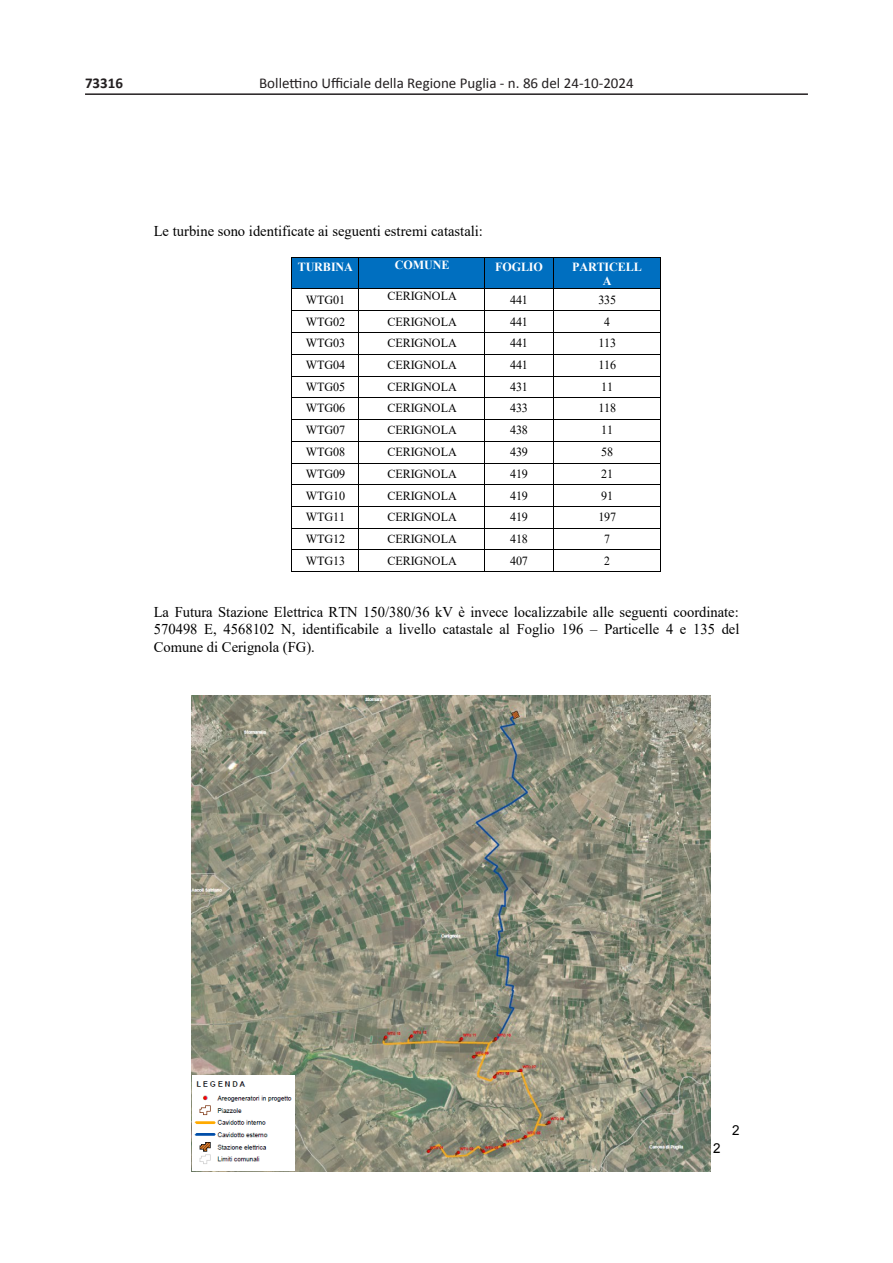
<style>
.page{position:relative;width:893px;height:1263px;background:#fff}
.page>*{position:absolute;margin:0;border:0;box-sizing:border-box;transform-origin:0 0}
.t1{font:15px/17.2px "Times New Roman";color:#000;text-align:justify}
.t2{font:15px "Calibri";color:#231f20}
.t3{font:700 15px "Calibri";color:#231f20}
.t4{font:13.8px "Arial";color:#000}
.t5{font:13.65px "Arial";color:#000}
.t6{font:12.45px "Times New Roman";letter-spacing:-.01em;color:#000}
.t7{font:700 12.45px/14.2px "Times New Roman";letter-spacing:-.01em;color:#fff;text-align:center}
.t8{font:12.45px "Times New Roman";letter-spacing:-.01em;color:#000;scale:.95 1}
</style>
<div class="page">
<hr style="left:85px;top:93px;width:723px;height:2px;background:#231f20">
<div style="left:292px;top:258px;width:67px;height:30px;background:#006fc0"></div>
<div style="left:359px;top:258px;width:125px;height:30px;background:#006fc0"></div>
<div style="left:485px;top:258px;width:68px;height:30px;background:#006fc0"></div>
<div style="left:554px;top:258px;width:106px;height:16px;background:#006fc0"></div>
<div style="left:554px;top:274px;width:106px;height:14px;background:#006fc0"></div>
<hr style="left:291px;top:257px;width:68px;height:1px;background:#000">
<hr style="left:359px;top:257px;width:125px;height:1px;background:#000">
<hr style="left:485px;top:257px;width:68px;height:1px;background:#000">
<hr style="left:553px;top:257px;width:107px;height:1px;background:#000">
<hr style="left:291px;top:258px;width:1px;height:30px;background:#000">
<hr style="left:359px;top:258px;width:1px;height:30px;background:#000">
<hr style="left:484px;top:258px;width:1px;height:30px;background:#000">
<hr style="left:553px;top:258px;width:1px;height:30px;background:#000">
<hr style="left:660px;top:258px;width:1px;height:30px;background:#000">
<hr style="left:291px;top:288px;width:68px;height:1px;background:#000">
<hr style="left:359px;top:288px;width:125px;height:1px;background:#000">
<hr style="left:485px;top:288px;width:68px;height:1px;background:#000">
<hr style="left:553px;top:288px;width:107px;height:1px;background:#000">
<hr style="left:291px;top:310px;width:68px;height:1px;background:#000">
<hr style="left:359px;top:310px;width:125px;height:1px;background:#000">
<hr style="left:485px;top:310px;width:68px;height:1px;background:#000">
<hr style="left:553px;top:310px;width:107px;height:1px;background:#000">
<hr style="left:291px;top:332px;width:68px;height:1px;background:#000">
<hr style="left:359px;top:332px;width:125px;height:1px;background:#000">
<hr style="left:485px;top:332px;width:68px;height:1px;background:#000">
<hr style="left:553px;top:332px;width:107px;height:1px;background:#000">
<hr style="left:291px;top:354px;width:68px;height:1px;background:#000">
<hr style="left:359px;top:354px;width:125px;height:1px;background:#000">
<hr style="left:485px;top:354px;width:68px;height:1px;background:#000">
<hr style="left:553px;top:354px;width:107px;height:1px;background:#000">
<hr style="left:291px;top:376px;width:68px;height:1px;background:#000">
<hr style="left:359px;top:376px;width:125px;height:1px;background:#000">
<hr style="left:485px;top:376px;width:68px;height:1px;background:#000">
<hr style="left:553px;top:376px;width:107px;height:1px;background:#000">
<hr style="left:291px;top:397px;width:68px;height:1px;background:#000">
<hr style="left:359px;top:397px;width:125px;height:1px;background:#000">
<hr style="left:485px;top:397px;width:68px;height:1px;background:#000">
<hr style="left:553px;top:397px;width:107px;height:1px;background:#000">
<hr style="left:291px;top:419px;width:68px;height:1px;background:#000">
<hr style="left:359px;top:419px;width:125px;height:1px;background:#000">
<hr style="left:485px;top:419px;width:68px;height:1px;background:#000">
<hr style="left:553px;top:419px;width:107px;height:1px;background:#000">
<hr style="left:291px;top:441px;width:68px;height:1px;background:#000">
<hr style="left:359px;top:441px;width:125px;height:1px;background:#000">
<hr style="left:485px;top:441px;width:68px;height:1px;background:#000">
<hr style="left:553px;top:441px;width:107px;height:1px;background:#000">
<hr style="left:291px;top:463px;width:68px;height:1px;background:#000">
<hr style="left:359px;top:463px;width:125px;height:1px;background:#000">
<hr style="left:485px;top:463px;width:68px;height:1px;background:#000">
<hr style="left:553px;top:463px;width:107px;height:1px;background:#000">
<hr style="left:291px;top:484px;width:68px;height:1px;background:#000">
<hr style="left:359px;top:484px;width:125px;height:1px;background:#000">
<hr style="left:485px;top:484px;width:68px;height:1px;background:#000">
<hr style="left:553px;top:484px;width:107px;height:1px;background:#000">
<hr style="left:291px;top:506px;width:68px;height:1px;background:#000">
<hr style="left:359px;top:506px;width:125px;height:1px;background:#000">
<hr style="left:485px;top:506px;width:68px;height:1px;background:#000">
<hr style="left:553px;top:506px;width:107px;height:1px;background:#000">
<hr style="left:291px;top:528px;width:68px;height:1px;background:#000">
<hr style="left:359px;top:528px;width:125px;height:1px;background:#000">
<hr style="left:485px;top:528px;width:68px;height:1px;background:#000">
<hr style="left:553px;top:528px;width:107px;height:1px;background:#000">
<hr style="left:291px;top:550px;width:68px;height:1px;background:#000">
<hr style="left:359px;top:550px;width:125px;height:1px;background:#000">
<hr style="left:485px;top:550px;width:68px;height:1px;background:#000">
<hr style="left:553px;top:550px;width:107px;height:1px;background:#000">
<svg style="left:291px;top:289px;width:1px;height:282px"></svg>
<hr style="left:291px;top:571px;width:68px;height:1px;background:#000">
<hr style="left:359px;top:571px;width:125px;height:1px;background:#000">
<svg style="left:484px;top:288px;width:1px;height:284px"></svg>
<hr style="left:485px;top:571px;width:68px;height:1px;background:#000">
<svg style="left:553px;top:289px;width:1px;height:282px"></svg>
<hr style="left:553px;top:571px;width:107px;height:1px;background:#000">
<svg style="left:660px;top:288px;width:1px;height:284px"></svg>
<img style="left:191px;top:695px;width:519px;height:476px">
<img style="left:192px;top:1075px;width:103px;height:95px">
<p class="t3" style="left:85px;top:72px;width:40px">73316</p>
<p class="t2" style="left:259px;top:74px;width:376px">Bollettino Ufficiale della Regione Puglia - n. 86 del 24-10-2024</p>
<p class="t1" style="left:154px;top:222px;width:331px">Le turbine sono identificate ai seguenti estremi catastali:</p>
<p class="t7" style="left:298px;top:259px;width:57px">TURBINA</p>
<p class="t7" style="left:395px;top:258px;width:56px">COMUNE</p>
<p class="t7" style="left:495px;top:259px;width:49px">FOGLIO</p>
<p class="t7" style="left:572px;top:259px;width:71px">PARTICELL<br>A</p>
<p class="t6" style="left:306px;top:291px;width:41px">WTG01</p>
<p class="t6" style="left:387px;top:287px;width:71px">CERIGNOLA</p>
<p class="t6" style="left:510px;top:291px;width:19px">441</p>
<p class="t6" style="left:598px;top:291px;width:19px">335</p>
<p class="t6" style="left:306px;top:313px;width:41px">WTG02</p>
<p class="t6" style="left:387px;top:313px;width:71px">CERIGNOLA</p>
<p class="t6" style="left:510px;top:313px;width:19px">441</p>
<p class="t8" style="left:604px;top:313px;width:8px">4</p>
<p class="t6" style="left:306px;top:334px;width:41px">WTG03</p>
<p class="t6" style="left:387px;top:334px;width:71px">CERIGNOLA</p>
<p class="t6" style="left:510px;top:334px;width:19px">441</p>
<p class="t6" style="left:598px;top:334px;width:19px">113</p>
<p class="t6" style="left:306px;top:356px;width:41px">WTG04</p>
<p class="t6" style="left:387px;top:356px;width:71px">CERIGNOLA</p>
<p class="t6" style="left:510px;top:356px;width:19px">441</p>
<p class="t6" style="left:598px;top:356px;width:19px">116</p>
<p class="t6" style="left:306px;top:378px;width:41px">WTG05</p>
<p class="t6" style="left:387px;top:378px;width:71px">CERIGNOLA</p>
<p class="t6" style="left:510px;top:378px;width:19px">431</p>
<p class="t6" style="left:601px;top:378px;width:13px">11</p>
<p class="t6" style="left:306px;top:399px;width:41px">WTG06</p>
<p class="t6" style="left:387px;top:399px;width:71px">CERIGNOLA</p>
<p class="t6" style="left:510px;top:399px;width:19px">433</p>
<p class="t6" style="left:598px;top:399px;width:19px">118</p>
<p class="t6" style="left:306px;top:421px;width:41px">WTG07</p>
<p class="t6" style="left:387px;top:421px;width:71px">CERIGNOLA</p>
<p class="t6" style="left:510px;top:421px;width:19px">438</p>
<p class="t6" style="left:601px;top:421px;width:13px">11</p>
<p class="t6" style="left:306px;top:443px;width:41px">WTG08</p>
<p class="t6" style="left:387px;top:443px;width:71px">CERIGNOLA</p>
<p class="t6" style="left:510px;top:443px;width:19px">439</p>
<p class="t6" style="left:601px;top:443px;width:13px">58</p>
<p class="t6" style="left:306px;top:465px;width:41px">WTG09</p>
<p class="t6" style="left:387px;top:465px;width:71px">CERIGNOLA</p>
<p class="t6" style="left:510px;top:465px;width:19px">419</p>
<p class="t6" style="left:601px;top:465px;width:13px">21</p>
<p class="t6" style="left:306px;top:487px;width:41px">WTG10</p>
<p class="t6" style="left:387px;top:487px;width:71px">CERIGNOLA</p>
<p class="t6" style="left:510px;top:487px;width:19px">419</p>
<p class="t6" style="left:601px;top:487px;width:13px">91</p>
<p class="t6" style="left:306px;top:508px;width:41px">WTG11</p>
<p class="t6" style="left:387px;top:508px;width:71px">CERIGNOLA</p>
<p class="t6" style="left:510px;top:508px;width:19px">419</p>
<p class="t6" style="left:598px;top:508px;width:19px">197</p>
<p class="t6" style="left:306px;top:530px;width:41px">WTG12</p>
<p class="t6" style="left:387px;top:530px;width:71px">CERIGNOLA</p>
<p class="t6" style="left:510px;top:530px;width:19px">418</p>
<p class="t8" style="left:604px;top:530px;width:8px">7</p>
<p class="t6" style="left:306px;top:552px;width:41px">WTG13</p>
<p class="t6" style="left:387px;top:552px;width:71px">CERIGNOLA</p>
<p class="t6" style="left:510px;top:552px;width:19px">407</p>
<p class="t8" style="left:604px;top:552px;width:8px">2</p>
<p class="t1" style="left:154px;top:603px;width:587px">La Futura Stazione Elettrica RTN 150/380/36 kV è invece localizzabile alle seguenti coordinate:<br>570498 E, 4568102 N, identificabile a livello catastale al Foglio 196 – Particelle 4 e 135 del Comune di Cerignola (FG).</p>
<p class="t5" style="left:713px;top:1139px;width:9px">2</p>
<p class="t4" style="left:732px;top:1120px;width:9px">2</p>
</div>
